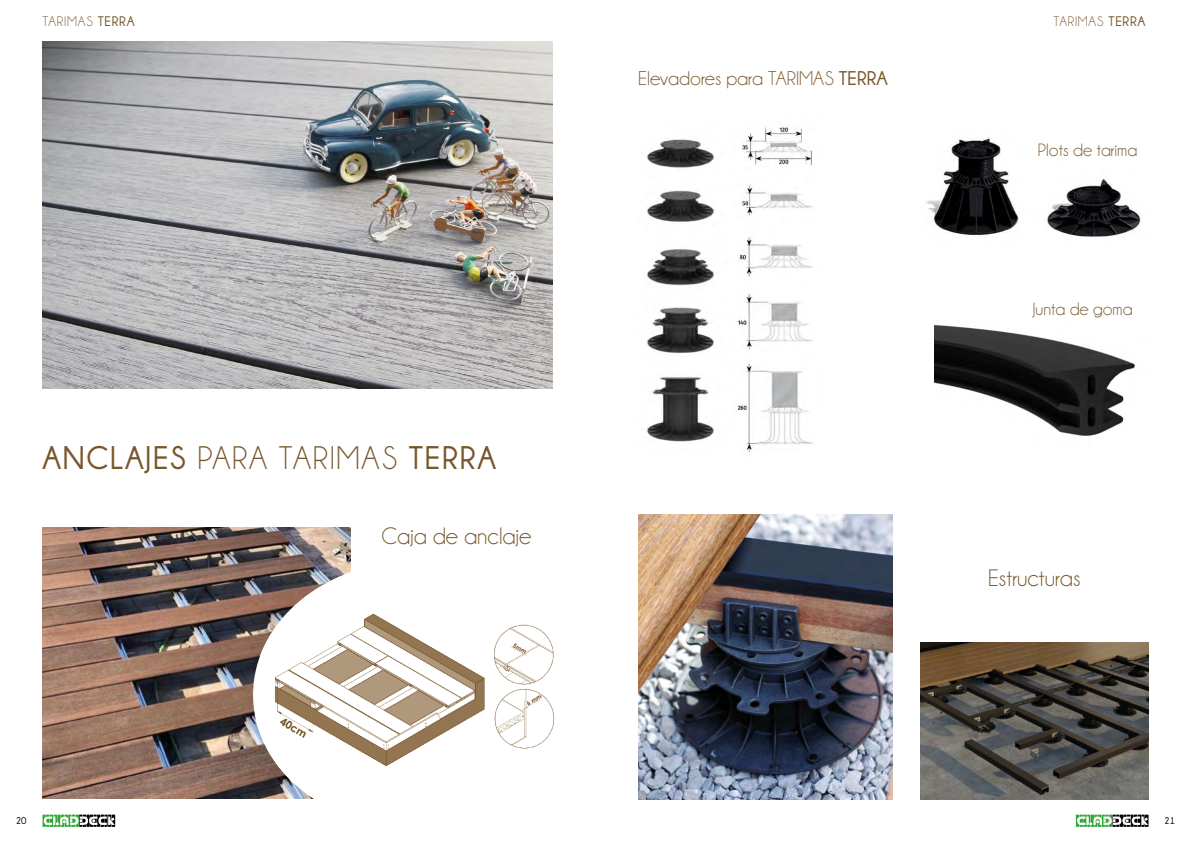
<style>
.page{position:relative;width:1191px;height:842px;background:#fff}
.page>*{position:absolute;margin:0;border:0;box-sizing:border-box;transform-origin:0 0}
.t1{font:700 33px "Champagne&Limousines";letter-spacing:.05em;color:#77562c}
.t2{font:24px "Champagne&Limousines";color:#77562c}
.t3{font:20px "Champagne&Limousines";color:#77562c}
.t4{font:18px "Champagne&Limousines";color:#77562c}
.t5{font:14px "Champagne&Limousines";letter-spacing:.05em;color:#77562c}
.t6{font:700 10px "Champagne&Limousines";color:#000}
.s1{font-weight:700}
.s2{font-weight:400}
</style>
<div class="page">
<img style="left:43px;top:527px;width:307px;height:272px">
<img style="left:256px;top:566px;width:299px;height:233px">
<svg style="left:43px;top:814px;width:72px;height:13px"></svg>
<svg style="left:1075px;top:814px;width:4px;height:13px"></svg>
<svg style="left:1076px;top:814px;width:72px;height:13px"></svg>
<img style="left:43px;top:42px;width:510px;height:347px">
<img style="left:638px;top:515px;width:255px;height:284px">
<img style="left:920px;top:642px;width:228px;height:157px">
<img style="left:647px;top:127px;width:166px;height:326px">
<img style="left:926px;top:138px;width:215px;height:99px">
<img style="left:934px;top:324px;width:201px;height:112px">
<p class="t5" style="left:43px;top:13px;width:94px">TARIMAS <span class="s1">TERRA</span></p>
<p class="t5" style="left:1053px;top:13px;width:94px">TARIMAS <span class="s1">TERRA</span></p>
<h1 class="t1" style="left:43px;top:439px;width:455px">ANCLAJES <span class="s2">PARA TARIMAS</span> TERRA</h1>
<p class="t2" style="left:381px;top:522px;width:151px">Caja de anclaje</p>
<p class="t3" style="left:638px;top:67px;width:251px">Elevadores para TARIMAS <span class="s1">TERRA</span></p>
<p class="t4" style="left:1037px;top:140px;width:101px">Plots de tarima</p>
<p class="t4" style="left:1033px;top:299px;width:101px">Junta de goma</p>
<p class="t2" style="left:988px;top:564px;width:94px">Estructuras</p>
<p class="t6" style="left:16px;top:815px;width:12px">20</p>
<p class="t6" style="left:1164px;top:815px;width:12px">21</p>
</div>
